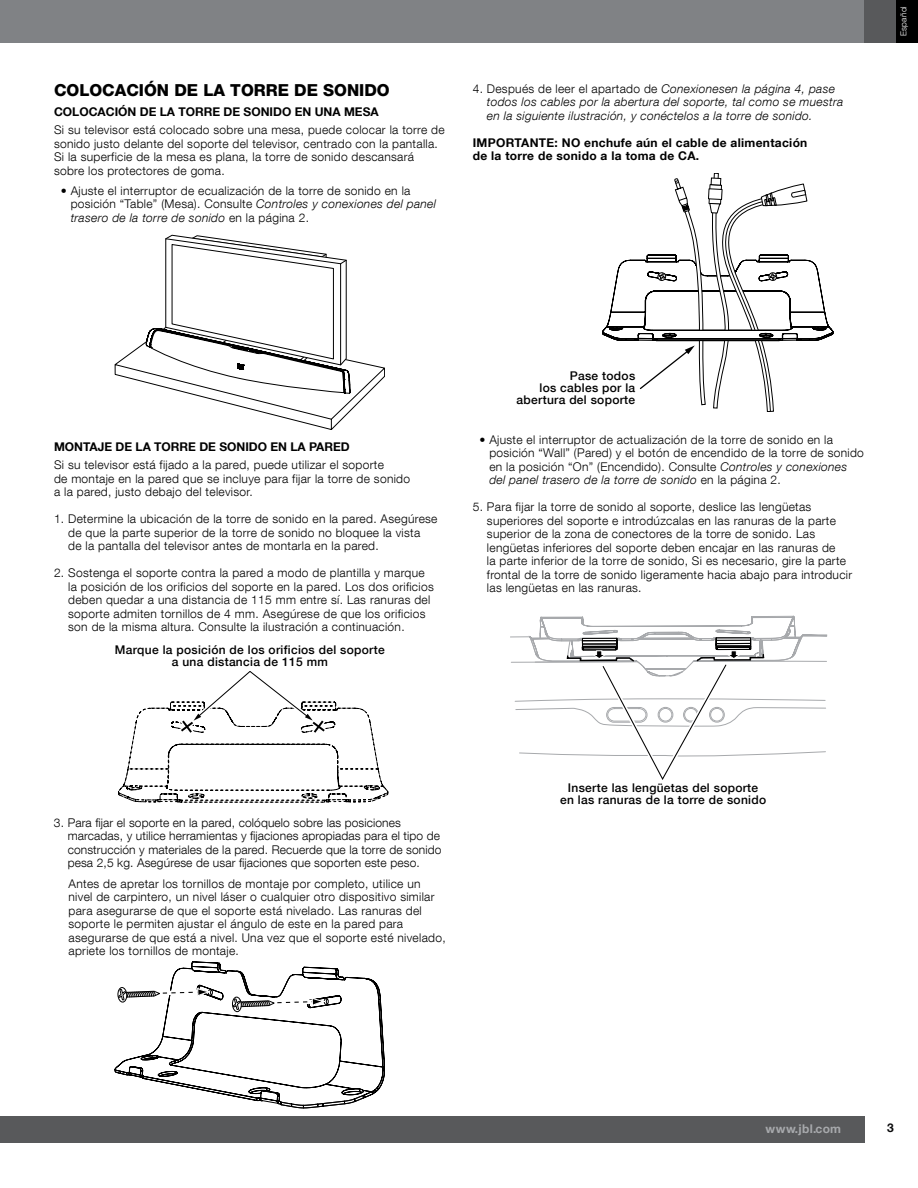
<style>
.page{position:relative;width:918px;height:1188px;background:#fff}
.page>*{position:absolute;margin:0;border:0;box-sizing:border-box;transform-origin:0 0}
.t1{font:800 16.5px "Helvetica Neue LT Com";color:#000}
.t2{font:300 12px/13.5px "Helvetica Neue LT Com";letter-spacing:.025em;color:#000}
.t3{font:italic 300 12px/13.5px "Helvetica Neue LT Com";letter-spacing:.025em;color:#000}
.t4{font:500 12px/12px "Helvetica Neue LT Com";letter-spacing:.025em;color:#000;text-align:center}
.t5{font:700 12px/13.5px "Helvetica Neue LT Com";letter-spacing:.025em;color:#000}
.t6{font:700 12px "Helvetica Neue LT Com";letter-spacing:.005em;color:#000}
.t7{font:700 12px "Helvetica Neue LT Com";letter-spacing:.025em;color:#a7a9ac}
.t8{font:700 12px "Helvetica Neue LT Com";color:#0a0a0b}
.t9{font:300 8.25px "Helvetica Neue LT Com";letter-spacing:.025em;color:#fff}
.s1{font-style:italic}
.s2{font-style:normal}
</style>
<div class="page">
<div style="left:0;top:1116px;width:864px;height:27px;background:#58595b"></div>
<div style="left:0;top:0;width:864px;height:43px;background:#808285"></div>
<div style="left:864px;top:0;width:33px;height:43px;background:#58595b"></div>
<div style="left:896px;top:0;width:22px;height:43px;background:#000"></div>
<svg style="left:115px;top:235px;width:270px;height:195px"></svg>
<svg style="left:118px;top:671px;width:270px;height:131px"></svg>
<svg style="left:115px;top:962px;width:270px;height:146px"></svg>
<div style="left:714px;top:173px;width:5px;height:9px;border:1px solid #000"></div>
<svg style="left:602px;top:177px;width:232px;height:235px"></svg>
<svg style="left:510px;top:616px;width:317px;height:164px"></svg>
<h1 class="t1" style="left:54px;top:80px;width:189px">COLOCACIÓN DE LA TORR</h1>
<h1 class="t1" style="left:278px;top:80px;width:100px">E DE SONIDO</h1>
<p class="t6" style="left:54px;top:104px;width:326px">COLOCACIÓN DE LA TORRE DE SONIDO EN UNA MESA</p>
<p class="t2" style="left:54px;top:123px;width:392px">Si su televisor está colocado sobre una mesa, puede colocar la torre de sonido justo delante del soporte del televisor, centrado con la pantalla.<br>Si la superficie de la mesa es plana, la torre de sonido descansará sobre los protectores de goma.</p>
<p class="t2" style="left:71px;top:184px;width:367px;text-indent:-10px">• Ajuste el interruptor de ecualización de la torre de sonido en la posición “Table” (Mesa). Consulte <span class="s1">Controles y conexiones del panel trasero de la torre de sonido</span> en la página 2.</p>
<p class="t3" style="left:487px;top:82px;width:358px;text-indent:-14px"><span class="s2">4. Después de leer el apartado de</span> Conexionesen la página 4, pase todos los cables por la abertura del soporte, tal como se muestra en la siguiente ilustración, y conéctelos a la torre de sonido.</p>
<p class="t5" style="left:473px;top:135px;width:336px">IMPORTANTE: NO enchufe aún el cable de alimentación de la torre de sonido a la toma de CA.</p>
<p class="t9" style="left:898px;top:36px;width:31px;rotate:-90deg">Español</p>
<p class="t6" style="left:54px;top:439px;width:297px">MONTAJE DE LA TORRE DE SONIDO EN LA PARED</p>
<p class="t2" style="left:54px;top:458px;width:358px">Si su televisor está fijado a la pared, puede utilizar el soporte<br>de montaje en la pared que se incluye para fijar la torre de sonido a la pared, justo debajo del televisor.</p>
<p class="t2" style="left:68px;top:512px;width:371px;text-indent:-14px">1. Determine la ubicación de la torre de sonido en la pared. Asegúrese de que la parte superior de la torre de sonido no bloquee la vista<br>de la pantalla del televisor antes de montarla en la pared.</p>
<p class="t2" style="left:68px;top:566px;width:367px;text-indent:-14px">2. Sostenga el soporte contra la pared a modo de plantilla y marque la posición de los orificios del soporte en la pared. Los dos orificios deben quedar a una distancia de 115 mm entre sí. Las ranuras del soporte admiten tornillos de 4 mm. Asegúrese de que los orificios son de la misma altura. Consulte la ilustración a continuación.</p>
<p class="t4" style="left:115px;top:643px;width:271px">Marque la posición de los orificios del soporte a una distancia de 115 mm</p>
<p class="t4" style="left:517px;top:370px;width:120px;text-align:right">Pase todos<br>los cables por la abertura del soporte</p>
<p class="t2" style="left:489px;top:433px;width:376px;text-indent:-10px">• Ajuste el interruptor de actualización de la torre de sonido en la posición “Wall” (Pared) y el botón de encendido de la torre de sonido en la posición “On” (Encendido). Consulte <span class="s1">Controles y conexiones del panel trasero de la torre de sonido</span> en la página 2.</p>
<p class="t2" style="left:487px;top:500px;width:367px;text-indent:-14px">5. Para fijar la torre de sonido al soporte, deslice las lengüetas superiores del soporte e introdúzcalas en las ranuras de la parte superior de la zona de conectores de la torre de sonido. Las lengüetas inferiores del soporte deben encajar en las ranuras de<br>la parte inferior de la torre de sonido, Si es necesario, gire la parte frontal de la torre de sonido ligeramente hacia abajo para introducir las lengüetas en las ranuras.</p>
<p class="t2" style="left:68px;top:816px;width:375px;text-indent:-14px">3. Para fijar el soporte en la pared, colóquelo sobre las posiciones marcadas, y utilice herramientas y fijaciones apropiadas para el tipo de construcción y materiales de la pared. Recuerde que la torre de sonido pesa 2,5 kg. Asegúrese de usar fijaciones que soporten este peso.</p>
<p class="t2" style="left:69px;top:876px;width:379px">Antes de apretar los tornillos de montaje por completo, utilice un nivel de carpintero, un nivel láser o cualquier otro dispositivo similar para asegurarse de que el soporte está nivelado. Las ranuras del soporte le permiten ajustar el ángulo de este en la pared para asegurarse de que está a nivel. Una vez que el soporte esté nivelado, apriete los tornillos de montaje.</p>
<p class="t4" style="left:560px;top:782px;width:208px">Inserte las lengüetas del soporte en las ranuras de la torre de sonido</p>
<p class="t7" style="left:765px;top:1121px;width:77px">www.jbl.com</p>
<p class="t8" style="left:887px;top:1120px;width:8px">3</p>
</div>
